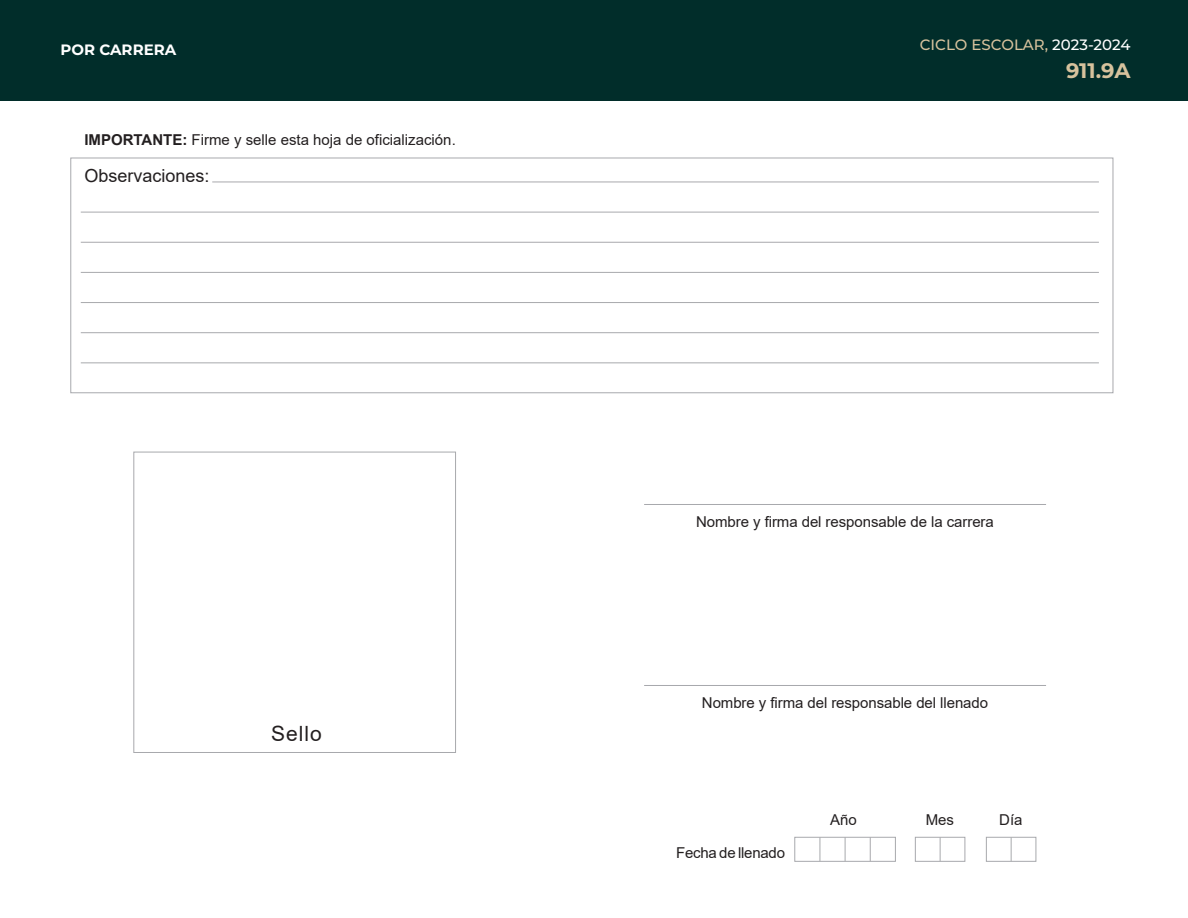
<style>
.page{position:relative;width:1188px;height:918px;background:#fff}
.page>*{position:absolute;margin:0;border:0;box-sizing:border-box;transform-origin:0 0}
.t1{font:700 21px "Montserrat";color:#d7c29d}
.t2{font:21px "Arial";letter-spacing:.05em;color:#231f20}
.t3{font:18px "Arial";color:#231f20}
.t4{font:15px "Arial";letter-spacing:-.005em;color:#231f20}
.t5{font:500 15px "Montserrat";color:#d7c29d}
.t6{font:700 15px "Montserrat";color:#fff}
.s1{font-weight:700}
.s2{color:#fff}
</style>
<div class="page">
<hr style="left:644px;top:685px;width:402px;height:1px;background:#a8a9ad">
<hr style="left:644px;top:504px;width:402px;height:1px;background:#a8a9ad">
<div style="left:0;top:0;width:1188px;height:100px;background:#012d2a"></div>
<svg style="left:940px;top:839px;width:1px;height:21px"></svg>
<svg style="left:820px;top:839px;width:1px;height:21px"></svg>
<svg style="left:845px;top:839px;width:1px;height:21px"></svg>
<svg style="left:870px;top:839px;width:1px;height:21px"></svg>
<hr style="left:212px;top:182px;width:887px;height:1px;background:#a8a9ad">
<hr style="left:81px;top:212px;width:1018px;height:1px;background:#a8a9ad">
<hr style="left:81px;top:242px;width:1018px;height:1px;background:#a8a9ad">
<hr style="left:81px;top:272px;width:1018px;height:1px;background:#a8a9ad">
<hr style="left:81px;top:302px;width:1018px;height:1px;background:#a8a9ad">
<hr style="left:81px;top:332px;width:1018px;height:1px;background:#a8a9ad">
<hr style="left:81px;top:363px;width:1018px;height:1px;background:#a8a9ad">
<div style="left:71px;top:158px;width:1042px;height:235px;border:1px solid #a8a9ad"></div>
<div style="left:134px;top:452px;width:322px;height:301px;border:1px solid #a8a9ad"></div>
<div style="left:795px;top:837px;width:101px;height:25px;border:1px solid #a8a9ad"></div>
<div style="left:915px;top:837px;width:50px;height:25px;border:1px solid #a8a9ad"></div>
<svg style="left:1011px;top:839px;width:1px;height:21px"></svg>
<div style="left:986px;top:837px;width:50px;height:25px;border:1px solid #a8a9ad"></div>
<p class="t6" style="left:60px;top:39px;width:117px">POR CARRERA</p>
<p class="t4" style="left:84px;top:129px;width:373px"><span class="s1">IMPORTANTE:</span> Firme y selle esta hoja de oficialización.</p>
<p class="t3" style="left:85px;top:163px;width:127px">Observaciones:</p>
<h1 class="t2" style="left:271px;top:719px;width:52px">Sello</h1>
<p class="t5" style="left:920px;top:34px;width:212px">CICLO ESCOLAR, <span class="s2">2023-2024</span></p>
<h1 class="t1" style="left:1066px;top:56px;width:66px">911.9A</h1>
<p class="t4" style="left:696px;top:512px;width:299px">Nombre y firma del responsable de la carrera</p>
<p class="t4" style="left:702px;top:693px;width:288px">Nombre y firma del responsable del llenado</p>
<p class="t4" style="left:676px;top:842px;width:111px">Fecha de llenado</p>
<p class="t4" style="left:830px;top:809px;width:28px">Año</p>
<p class="t4" style="left:926px;top:809px;width:30px">Mes</p>
<p class="t4" style="left:999px;top:809px;width:25px">Día</p>
</div>
